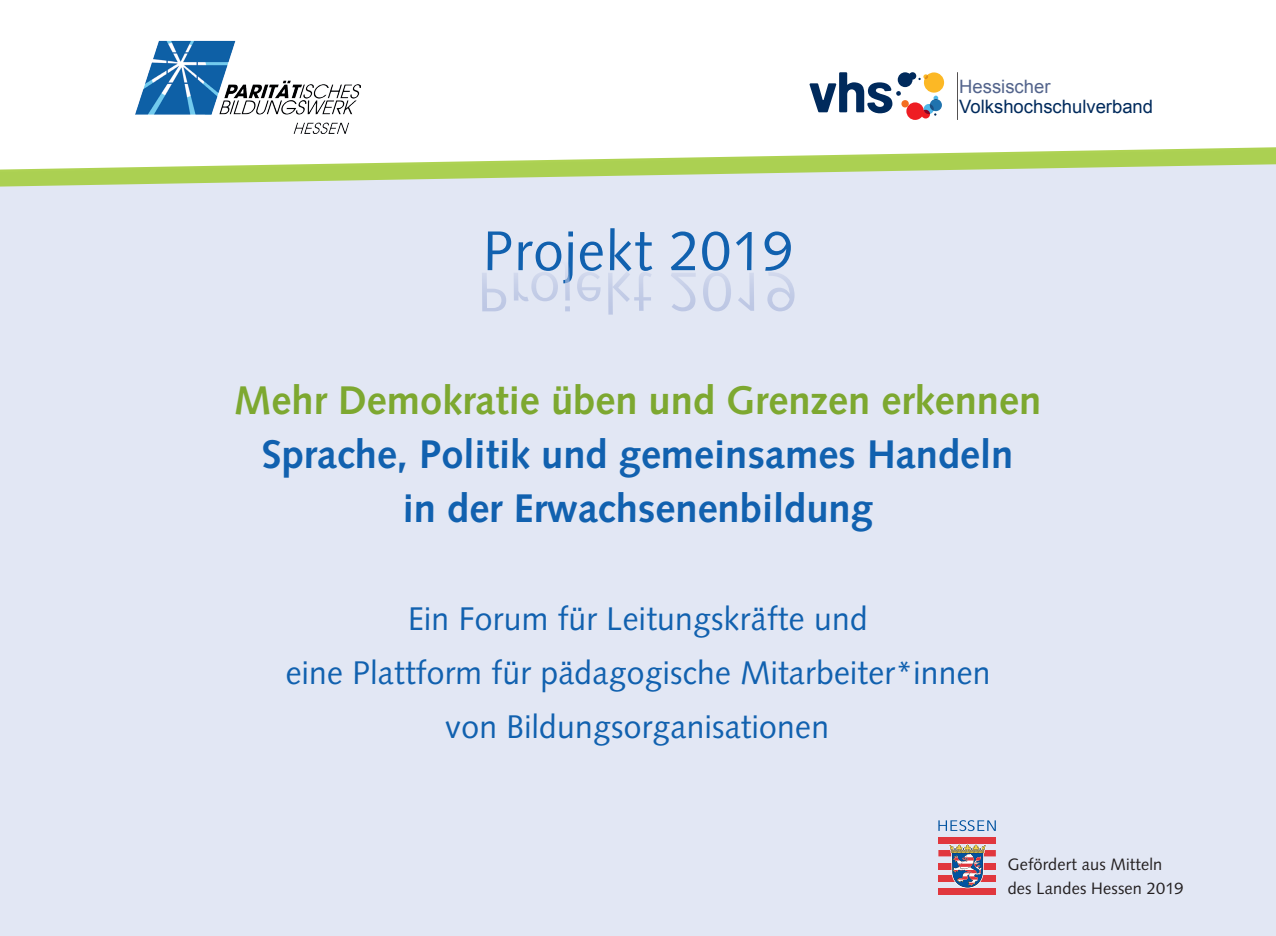
<style>
.page{position:relative;width:1276px;height:936px;background:#fff}
.page>*{position:absolute;margin:0;border:0;box-sizing:border-box;transform-origin:0 0}
.t1{font:55.8px "Syntax";letter-spacing:.02em;color:#1161af}
.t2{font:700 39.9px/54px "Syntax";color:#1161af;text-align:center}
.t3{font:700 39.9px "Syntax";color:#7da830}
.t4{font:32.7px/54px "Syntax";letter-spacing:.01em;color:#1161af;text-align:center}
.t5{font:18.45px "Arial";color:#002a5c}
.t6{font:18.45px "Arial";color:#53648c}
.t7{font:16.5px/24px "Syntax";letter-spacing:.01em;color:#231f20}
</style>
<div class="page">
<div style="left:0;top:187px;width:1276px;height:748px;background:#e2e7f4"></div>
<svg style="left:0;top:147px;width:1276px;height:40px"></svg>
<img style="left:135px;top:40px;width:226px;height:93px">
<svg style="left:809px;top:72px;width:135px;height:48px"></svg>
<div style="left:938px;top:837px;width:58px;height:6px;background:#e1373d"></div>
<div style="left:938px;top:850px;width:58px;height:6px;background:#e1373d"></div>
<div style="left:938px;top:862px;width:58px;height:7px;background:#e1373d"></div>
<div style="left:938px;top:875px;width:58px;height:6px;background:#e1373d"></div>
<div style="left:938px;top:888px;width:58px;height:6px;background:#e1373d"></div>
<svg style="left:948px;top:843px;width:38px;height:45px;background:#988896"></svg>
<svg style="left:938px;top:820px;width:58px;height:11px"></svg>
<svg style="left:482px;top:259px;width:312px;height:55px;background:#dce2f1"></svg>
<h1 class="t1" style="left:483px;top:218px;width:312px">Projekt 2019</h1>
<p class="t6" style="left:959px;top:74px;width:93px">Hessischer</p>
<p class="t5" style="left:959px;top:94px;width:195px">Volkshochschulverband</p>
<p class="t3" style="left:234px;top:377px;width:808px">Mehr Demokratie üben und Grenzen erkennen</p>
<p class="t2" style="left:262px;top:427px;width:753px">Sprache, Politik und gemeinsames Handeln in der Erwachsenenbildung</p>
<p class="t4" style="left:286px;top:592px;width:706px">Ein Forum für Leitungskräfte und<br>eine Plattform für pädagogische Mitarbeiter*innen von Bildungsorganisationen</p>
<p class="t7" style="left:1007px;top:852px;width:177px">Gefördert aus Mitteln des Landes Hessen 2019</p>
</div>
